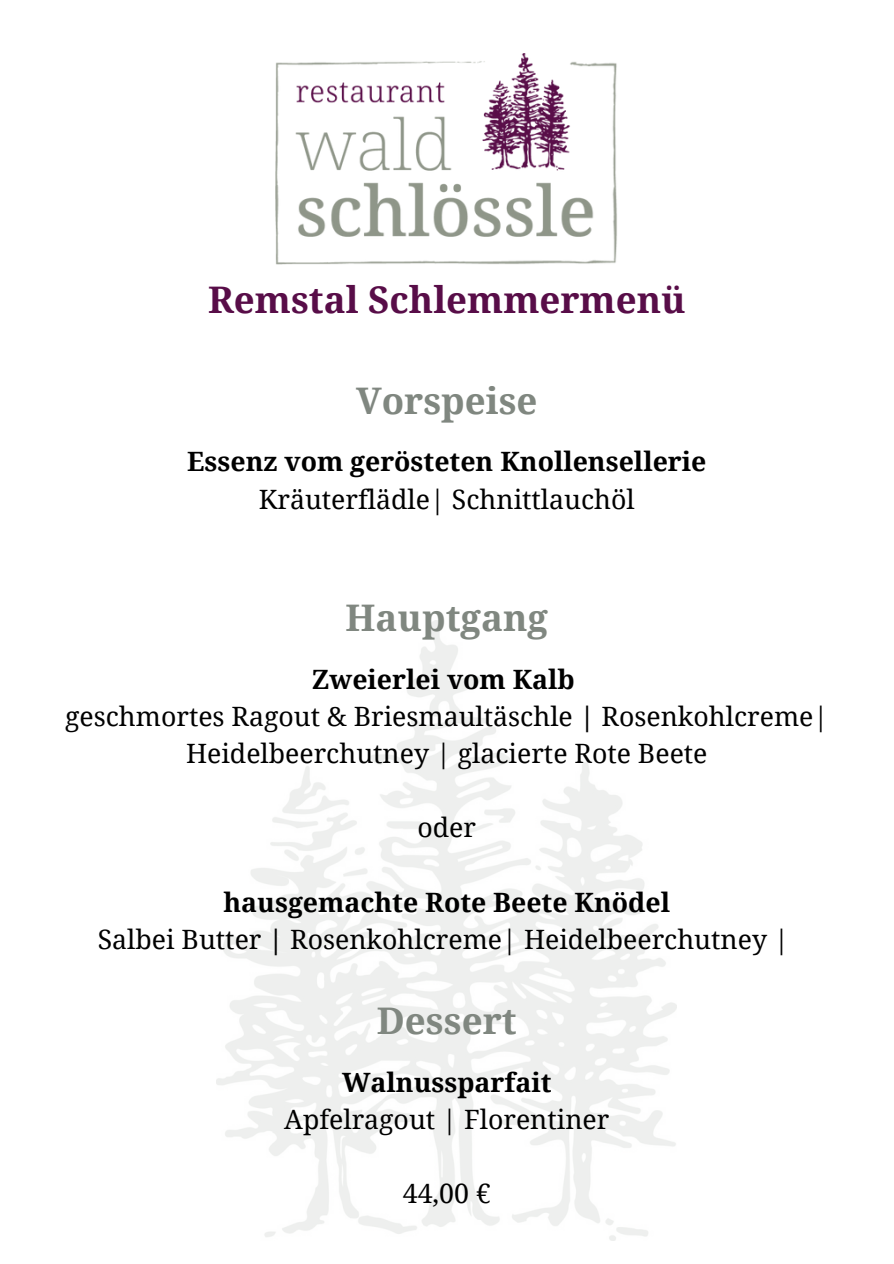
<style>
.page{position:relative;width:894px;height:1264px;background:#fff}
.page>*{position:absolute;margin:0;border:0;box-sizing:border-box;transform-origin:0 0}
.t1{font:700 36.75px "Noto Serif";color:#808780}
.t2{font:700 36.6px "Noto Serif";color:#580d48}
.t3{font:700 36.6px "Noto Serif";color:#808780}
.t4{font:26.7px/37.2px "Noto Serif";color:#000;text-align:center}
.t5{font:700 26.7px "Noto Serif";color:#000}
.s1{font-weight:700}
</style>
<div class="page">
<img style="left:276px;top:53px;width:341px;height:212px">
<p class="t2" style="left:208px;top:273px;width:479px">Remstal Schlemmermenü</p>
<h1 class="t3" style="left:356px;top:375px;width:183px">Vorspeise</h1>
<h1 class="t5" style="left:187px;top:443px;width:520px">Essenz vom gerösteten Knollensellerie</h1>
<p class="t4" style="left:259px;top:479px;width:377px">Kräuterflädle| Schnittlauchöl</p>
<p class="t3" style="left:345px;top:592px;width:204px">Hauptgang</p>
<h1 class="t5" style="left:312px;top:660px;width:264px">Zweierlei vom Kalb</h1>
<p class="t4" style="left:65px;top:697px;width:764px">geschmortes Ragout &amp; Briesmaultäschle <span class="s1">|</span> Rosenkohlcreme|<br>Heidelbeerchutney | glacierte Rote Beete</p>
<p class="t4" style="left:417px;top:808px;width:60px">oder</p>
<p class="t5" style="left:223px;top:883px;width:448px">hausgemachte Rote Beete Knödel</p>
<p class="t4" style="left:98px;top:919px;width:692px">Salbei Butter <span class="s1">|</span> Rosenkohlcreme| Heidelbeerchutney |</p>
<p class="t1" style="left:377px;top:994px;width:141px">Dessert</p>
<h1 class="t5" style="left:342px;top:1063px;width:211px">Walnussparfait</h1>
<p class="t4" style="left:284px;top:1099px;width:326px">Apfelragout | Florentiner</p>
<p class="t4" style="left:402px;top:1174px;width:90px">44,00 €</p>
</div>
